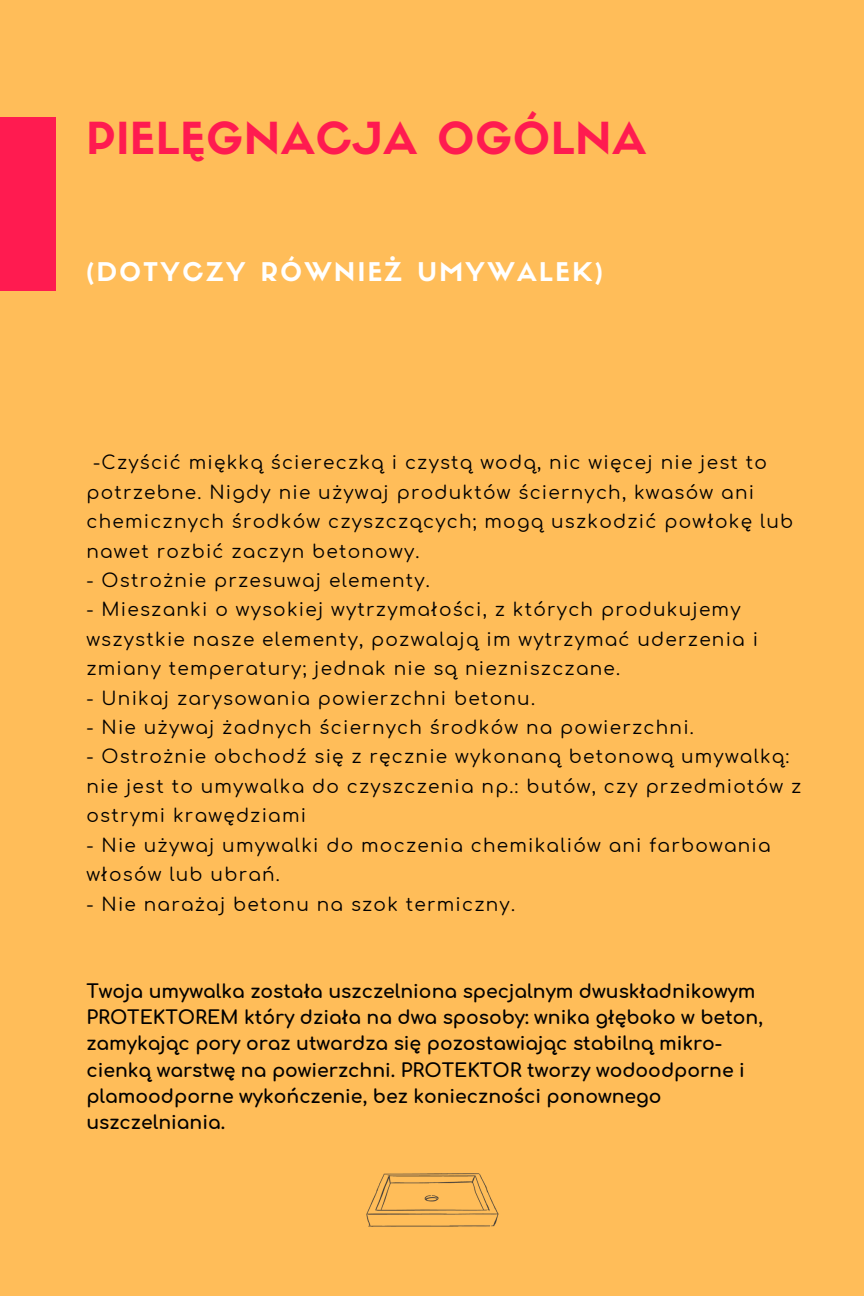
<style>
.page{position:relative;width:864px;height:1296px;background:#ffbd59}
.page>*{position:absolute;margin:0;border:0;box-sizing:border-box;transform-origin:0 0}
.t1{font:43.3px "Sifonn Basic";letter-spacing:.025em;color:#ff1b50}
.t2{font:25.3px "Sifonn Basic";letter-spacing:.1em;color:#fff}
.t3{font:700 18.8px/26.2px "Comfortaa";color:#000}
.t4{font:18.5px/29.4px "Comfortaa";letter-spacing:.065em;color:#000}
</style>
<div class="page">
<div style="left:0;top:118px;width:56px;height:173px;background:#ff1b50"></div>
<img style="left:366px;top:1173px;width:133px;height:54px">
<h2 class="t1" style="left:86px;top:122px;width:561px">PIELĘGNACJA OGÓLNA</h2>
<p class="t2" style="left:86px;top:262px;width:518px">(DOTYCZY RÓWNIEŻ UMYWALEK)</p>
<p class="t4" style="left:86px;top:449px;width:708px;text-indent:7px">-Czyścić miękką ściereczką i czystą wodą, nic więcej nie jest to potrzebne. Nigdy nie używaj produktów ściernych, kwasów ani chemicznych środków czyszczących; mogą uszkodzić powłokę lub nawet rozbić zaczyn betonowy.</p>
<p class="t4" style="left:86px;top:566px;width:345px">- Ostrożnie przesuwaj elementy.</p>
<p class="t4" style="left:86px;top:596px;width:673px">- Mieszanki o wysokiej wytrzymałości, z których produkujemy wszystkie nasze elementy, pozwalają im wytrzymać uderzenia i zmiany temperatury; jednak nie są niezniszczane.</p>
<p class="t4" style="left:86px;top:684px;width:450px">- Unikaj zarysowania powierzchni betonu.</p>
<p class="t4" style="left:86px;top:713px;width:609px">- Nie używaj żadnych ściernych środków na powierzchni.</p>
<p class="t4" style="left:86px;top:743px;width:716px">- Ostrożnie obchodź się z ręcznie wykonaną betonową umywalką: nie jest to umywalka do czyszczenia np.: butów, czy przedmiotów z ostrymi krawędziami</p>
<p class="t4" style="left:86px;top:831px;width:686px">- Nie używaj umywalki do moczenia chemikaliów ani farbowania włosów lub ubrań.</p>
<h3 class="t4" style="left:86px;top:890px;width:430px">- Nie narażaj betonu na szok termiczny.</h3>
<p class="t3" style="left:86px;top:979px;width:678px">Twoja umywalka została uszczelniona specjalnym dwuskładnikowym PROTEKTOREM który działa na dwa sposoby: wnika głęboko w beton, zamykając pory oraz utwardza się pozostawiając stabilną mikro&shy;cienką warstwę na powierzchni. PROTEKTOR tworzy wodoodporne i plamoodporne wykończenie, bez konieczności ponownego uszczelniania.</p>
</div>
